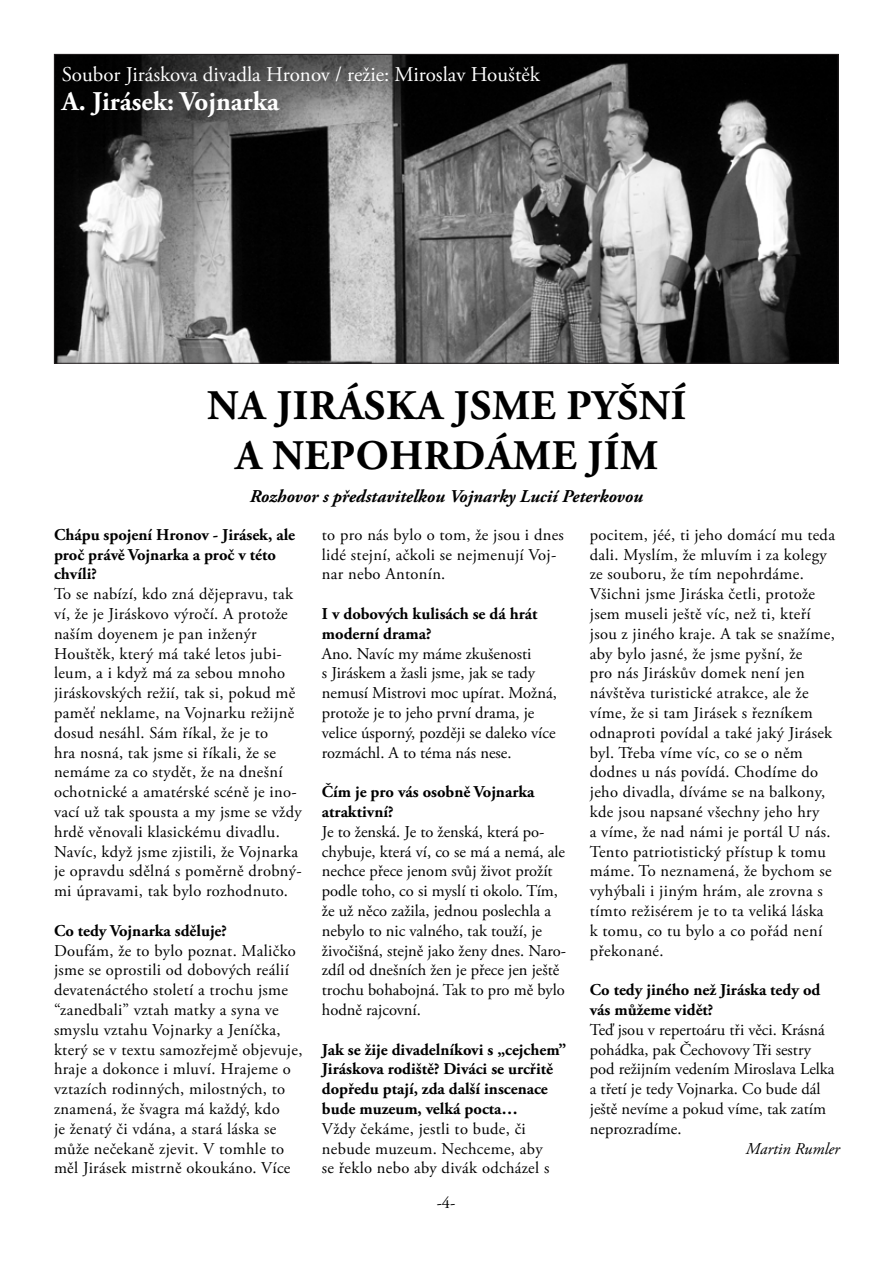
<style>
.page{position:relative;width:893px;height:1263px;background:#fff}
.page>*{position:absolute;margin:0;border:0;box-sizing:border-box;transform-origin:0 0}
.t1{font:700 42px/50.4px "Adobe Garamond Pro";letter-spacing:.015em;color:#000;text-align:center}
.t2{font:700 27px "Adobe Garamond Pro";color:#fff}
.t3{font:21px "Adobe Garamond Pro";color:#fff}
.t4{font:italic 700 18px "Adobe Garamond Pro";color:#000}
.t5{font:16.5px/19.8px "Adobe Garamond Pro";letter-spacing:.02em;color:#000}
.t6{font:16.5px/19.8px "Adobe Garamond Pro";color:#000}
.t7{font:700 16.5px/19.8px "Adobe Garamond Pro";color:#000}
.t8{font:italic 16.5px "Adobe Garamond Pro";color:#000}
</style>
<div class="page">
<img style="left:56px;top:56px;width:781px;height:306px">
<p class="t3" style="left:62px;top:61px;width:479px">Soubor Jiráskova divadla Hronov / režie: Miroslav Houštěk</p>
<h2 class="t2" style="left:62px;top:86px;width:219px">A. Jirásek: Vojnarka</h2>
<h1 class="t1" style="left:207px;top:381px;width:481px">NA JIRÁSKA JSME PYŠNÍ<br>A NEPOHRDÁME JÍM</h1>
<p class="t4" style="left:250px;top:486px;width:395px">Rozhovor s představitelkou Vojnarky Lucií Peterkovou</p>
<p class="t7" style="left:54px;top:525px;width:243px">Chápu spojení Hronov - Jirásek, ale proč právě Vojnarka a proč v této chvíli?</p>
<p class="t5" style="left:54px;top:584px;width:249px">To se nabízí, kdo zná dějepravu, tak ví, že je Jiráskovo výročí. A protože naším doyenem je pan inženýr Houštěk, který má také letos jubi&shy;leum, a i když má za sebou mnoho jiráskovských režií, tak si, pokud mě paměť neklame, na Vojnarku režijně dosud nesáhl. Sám říkal, že je to<br>hra nosná, tak jsme si říkali, že se nemáme za co stydět, že na dnešní ochotnické a amatérské scéně je ino&shy;vací už tak spousta a my jsme se vždy hrdě věnovali klasickému divadlu.<br>Navíc, když jsme zjistili, že Vojnarka je opravdu sdělná s poměrně drobný&shy;mi úpravami, tak bylo rozhodnuto.</p>
<p class="t7" style="left:54px;top:921px;width:175px">Co tedy Vojnarka sděluje?</p>
<p class="t5" style="left:54px;top:941px;width:250px">Doufám, že to bylo poznat. Maličko jsme se oprostili od dobových reálií devatenáctého století a trochu jsme “zanedbali” vztah matky a syna ve smyslu vztahu Vojnarky a Jeníčka, který se v textu samozřejmě objevuje, hraje a dokonce i mluví. Hrajeme o vztazích rodinných, milostných, to znamená, že švagra má každý, kdo<br>je ženatý či vdána, a stará láska se může nečekaně zjevit. V tomhle to měl Jirásek mistrně okoukáno. Více</p>
<p class="t5" style="left:322px;top:525px;width:243px">to pro nás bylo o tom, že jsou i dnes lidé stejní, ačkoli se nejmenují Voj&shy;nar nebo Antonín.</p>
<p class="t7" style="left:322px;top:604px;width:217px">I v dobových kulisách se dá hrát moderní drama?</p>
<p class="t6" style="left:322px;top:644px;width:237px">Ano. Navíc my máme zkušenosti<br>s Jiráskem a žasli jsme, jak se tady nemusí Mistrovi moc upírat. Možná, protože je to jeho první drama, je velice úsporný, později se daleko více rozmáchl. A to téma nás nese.</p>
<p class="t7" style="left:322px;top:782px;width:214px">Čím je pro vás osobně Vojnarka atraktivní?</p>
<p class="t6" style="left:322px;top:822px;width:246px">Je to ženská. Je to ženská, která po&shy;chybuje, která ví, co se má a nemá, ale nechce přece jenom svůj život prožít podle toho, co si myslí ti okolo. Tím, že už něco zažila, jednou poslechla a nebylo to nic valného, tak touží, je živočišná, stejně jako ženy dnes. Naro&shy;zdíl od dnešních žen je přece jen ještě trochu bohabojná. Tak to pro mě bylo hodně rajcovní.</p>
<p class="t7" style="left:322px;top:1040px;width:246px">Jak se žije divadelníkovi s „cejchem” Jiráskova rodiště? Diváci se urcřitě dopředu ptají, zda další inscenace bude muzeum, velká pocta…</p>
<p class="t5" style="left:322px;top:1119px;width:229px">Vždy čekáme, jestli to bude, či nebude muzeum. Nechceme, aby se řeklo nebo aby divák odcházel s</p>
<p class="t5" style="left:437px;top:1193px;width:20px">-4-</p>
<p class="t5" style="left:590px;top:525px;width:247px">pocitem, jéé, ti jeho domácí mu teda dali. Myslím, že mluvím i za kolegy ze souboru, že tím nepohrdáme.<br>Všichni jsme Jiráska četli, protože jsem museli ještě víc, než ti, kteří jsou z jiného kraje. A tak se snažíme, aby bylo jasné, že jsme pyšní, že<br>pro nás Jiráskův domek není jen návštěva turistické atrakce, ale že víme, že si tam Jirásek s řezníkem odnaproti povídal a také jaký Jirásek byl. Třeba víme víc, co se o něm dodnes u nás povídá. Chodíme do jeho divadla, díváme se na balkony, kde jsou napsané všechny jeho hry<br>a víme, že nad námi je portál U nás.<br>Tento patriotistický přístup k tomu máme. To neznamená, že bychom se vyhýbali i jiným hrám, ale zrovna s tímto režisérem je to ta veliká láska k tomu, co tu bylo a co pořád není překonané.</p>
<p class="t7" style="left:590px;top:980px;width:232px">Co tedy jiného než Jiráska tedy od vás můžeme vidět?</p>
<p class="t6" style="left:590px;top:1020px;width:246px">Teď jsou v repertoáru tři věci. Krásná pohádka, pak Čechovovy Tři sestry pod režijním vedením Miroslava Lelka a třetí je tedy Vojnarka. Co bude dál ještě nevíme a pokud víme, tak zatím neprozradíme.</p>
<p class="t8" style="left:746px;top:1138px;width:95px">Martin Rumler</p>
</div>
